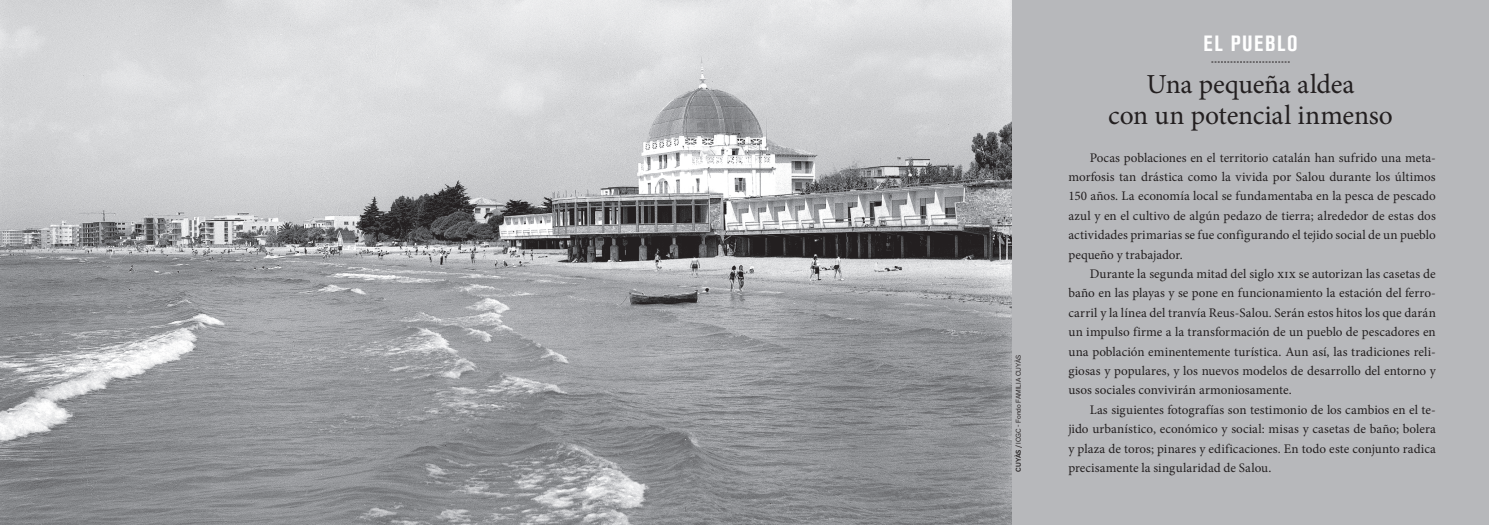
<style>
.page{position:relative;width:1489px;height:525px;background:#fff}
.page>*{position:absolute;margin:0;border:0;box-sizing:border-box;transform-origin:0 0}
.t1{font:27.5px "Minion Pro";letter-spacing:-.01em;color:#231f20}
.t2{font:700 condensed 21.88px "Akzidenz Grotesk BQ";letter-spacing:.075em;color:#fff}
.t3{font:13.12px/19.4px "Minion Pro";color:#231f20;text-align:justify}
.autoria{font:6.88px "Akzid Grtsk Next";letter-spacing:.01em;color:#231f20}
.s1{font-weight:500}
</style>
<div class="page">
<img style="left:0;top:0;width:1012px;height:524px">
<div style="left:1012px;top:0;width:476px;height:524px;background:#b7b8bb"></div>
<svg style="left:1211px;top:62px;width:78px;height:1px"></svg>
<p class="autoria" style="left:1013px;top:471px;width:118px;rotate:-90deg"><span class="s1">CUYÀS /</span> ICGC - Fondo FAMILIA CUYÀS</p>
<p class="t2" style="left:1203px;top:31px;width:95px">EL PUEBLO</p>
<p class="t1" style="left:1146px;top:66px;width:209px">Una pequeña aldea</p>
<p class="t1" style="left:1108px;top:97px;width:286px">con un potencial inmenso</p>
<p class="t3" style="left:1068px;top:148px;width:369px;text-indent:21px">Pocas poblaciones en el territorio catalán han sufrido una meta&shy;morfosis tan drástica como la vivida por Salou durante los últimos 150 años. La economía local se fundamentaba en la pesca de pescado azul y en el cultivo de algún pedazo de tierra; alrededor de estas dos actividades primarias se fue configurando el tejido social de un pueblo pequeño y trabajador.</p>
<p class="t3" style="left:1068px;top:264px;width:369px;text-indent:21px">Durante la segunda mitad del siglo xix se autorizan las casetas de baño en las playas y se pone en funcionamiento la estación del ferro&shy;carril y la línea del tranvía Reus-Salou. Serán estos hitos los que darán un impulso firme a la transformación de un pueblo de pescadores en una población eminentemente turística. Aun así, las tradiciones reli&shy;giosas y populares, y los nuevos modelos de desarrollo del entorno y usos sociales convivirán armoniosamente.</p>
<p class="t3" style="left:1068px;top:400px;width:369px;text-indent:21px">Las siguientes fotografías son testimonio de los cambios en el te&shy;jido urbanístico, económico y social: misas y casetas de baño; bolera y plaza de toros; pinares y edificaciones. En todo este conjunto radica precisamente la singularidad de Salou.</p>
</div>
